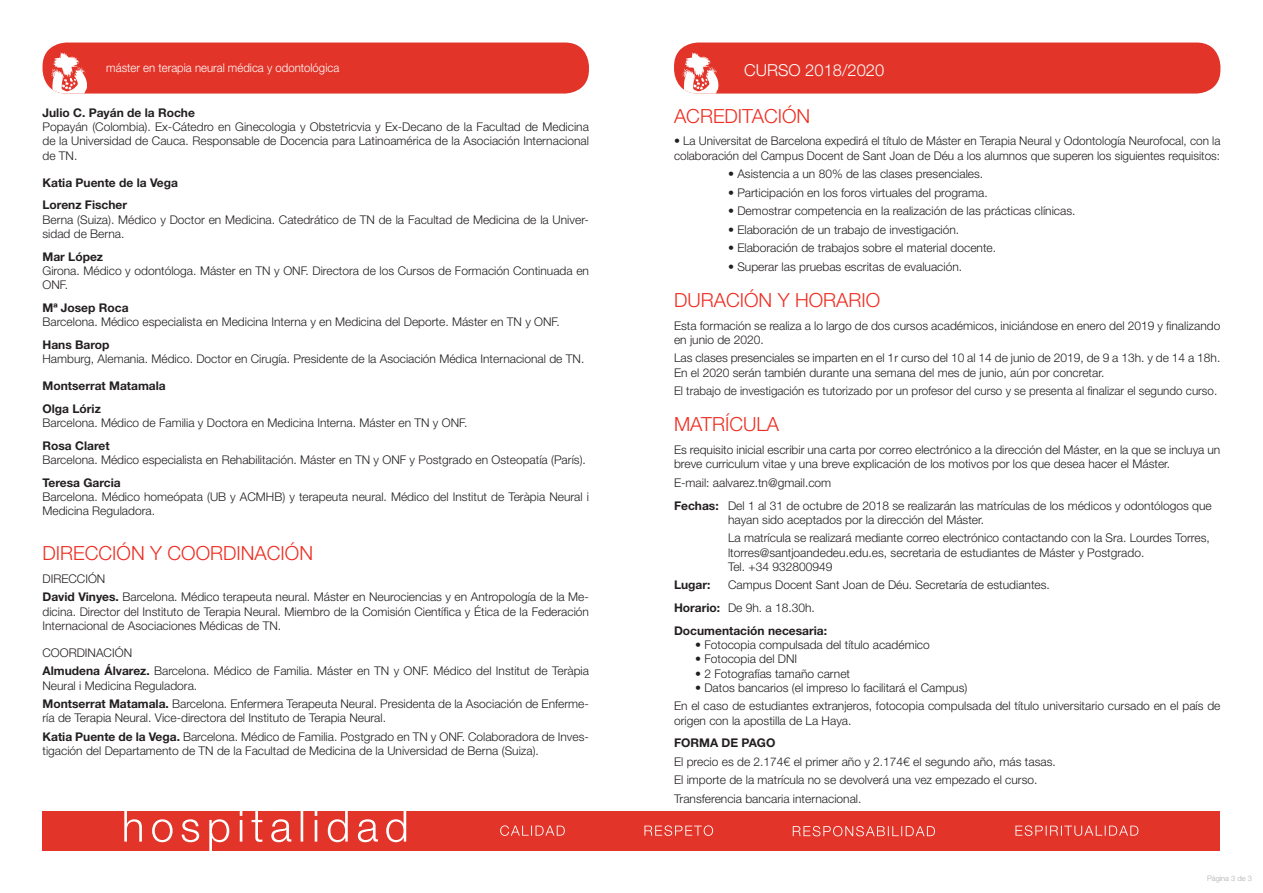
<style>
.page{position:relative;width:1263px;height:893px;background:#fff}
.page>*{position:absolute;margin:0;border:0;box-sizing:border-box;transform-origin:0 0}
.t1{font:300 19.5px "Helvetica Neue";color:#ee2e22}
.t2{font:300 16.5px "Helvetica Neue";color:#fff}
.t3{font:300 12px/14.2px "Helvetica Neue";color:#231f20}
.t4{font:700 12px/22.8px "Helvetica Neue";color:#231f20}
.t5{font:300 12px "Helvetica Neue";color:#fff;scale:.95 1}
.t6{font:300 7.5px "Helvetica Neue";color:#aaacac}
.s1{font-weight:700}
</style>
<div class="page">
<div style="left:43px;top:43px;width:546px;height:51px;background:#e23429;border-radius:24px"></div>
<svg style="left:51px;top:52px;width:36px;height:42px"></svg>
<div style="left:674px;top:43px;width:546px;height:51px;background:#e23429;border-radius:24px"></div>
<svg style="left:683px;top:52px;width:36px;height:42px"></svg>
<div style="left:43px;top:811px;width:1177px;height:39px;background:#e23429"></div>
<svg style="left:124px;top:811px;width:282px;height:39px"></svg>
<svg style="left:500px;top:825px;width:65px;height:11px"></svg>
<svg style="left:644px;top:825px;width:69px;height:11px"></svg>
<svg style="left:793px;top:826px;width:142px;height:10px"></svg>
<svg style="left:1015px;top:825px;width:123px;height:11px"></svg>
<p class="t5" style="left:106px;top:60px;width:247px">máster en terapia neural médica y odontológica</p>
<h2 class="t2" style="left:744px;top:60px;width:142px">CURSO 2018/2020</h2>
<p class="t4" style="left:43px;top:101px;width:154px">Julio C. Payán de la Roche</p>
<p class="t3" style="left:43px;top:119px;width:548px;text-align:justify">Popayán (Colombia). Ex-Cátedro en Ginecologia y Obstetricvia y Ex-Decano de la Facultad de Medicina de la Universidad de Cauca. Responsable de Docencia para Latinoamérica de la Asociación Internacional de TN.</p>
<p class="t4" style="left:43px;top:171px;width:137px">Katia Puente de la Vega<br>Lorenz Fischer</p>
<p class="t3" style="left:43px;top:212px;width:548px">Berna (Suiza). Médico y Doctor en Medicina. Catedrático de TN de la Facultad de Medicina de la Univer&shy;sidad de Berna.</p>
<p class="t4" style="left:43px;top:245px;width:62px">Mar López</p>
<p class="t3" style="left:43px;top:263px;width:548px">Girona. Médico y odontóloga. Máster en TN y ONF. Directora de los Cursos de Formación Continuada en<br>ONF.</p>
<p class="t4" style="left:43px;top:296px;width:88px">Mª Josep Roca</p>
<p class="t3" style="left:43px;top:314px;width:519px">Barcelona. Médico especialista en Medicina Interna y en Medicina del Deporte. Máster en TN y ONF.</p>
<p class="t4" style="left:43px;top:333px;width:69px">Hans Barop</p>
<p class="t3" style="left:43px;top:351px;width:543px">Hamburg, Alemania. Médico. Doctor en Cirugía. Presidente de la Asociación Médica Internacional de TN.</p>
<p class="t4" style="left:43px;top:374px;width:125px">Montserrat Matamala<br>Olga Lóriz</p>
<p class="t3" style="left:43px;top:415px;width:426px">Barcelona. Médico de Familia y Doctora en Medicina Interna. Máster en TN y ONF.</p>
<p class="t4" style="left:43px;top:434px;width:69px">Rosa Claret</p>
<p class="t3" style="left:43px;top:452px;width:545px">Barcelona. Médico especialista en Rehabilitación. Máster en TN y ONF y Postgrado en Osteopatía (París).</p>
<p class="t4" style="left:43px;top:471px;width:80px">Teresa Garcia</p>
<p class="t3" style="left:43px;top:489px;width:548px">Barcelona. Médico homeópata (UB y ACMHB) y terapeuta neural. Médico del Institut de Teràpia Neural i<br>Medicina Reguladora.</p>
<h1 class="t1" style="left:43px;top:541px;width:272px">DIRECCIÓN Y COORDINACIÓN</h1>
<p class="t3" style="left:43px;top:569px;width:548px;line-height:18.5px">DIRECCIÓN<br><span class="s1">David Vinyes.</span> Barcelona. Médico terapeuta neural. Máster en Neurociencias y en Antropología de la Me-</p>
<p class="t3" style="left:43px;top:604px;width:548px">dicina. Director del Instituto de Terapia Neural. Miembro de la Comisión Científica y Ética de la Federación<br>Internacional de Asociaciones Médicas de TN.</p>
<p class="t3" style="left:43px;top:643px;width:548px;line-height:18.5px">COORDINACIÓN<br><span class="s1">Almudena Álvarez.</span> Barcelona. Médico de Familia. Máster en TN y ONF. Médico del Institut de Teràpia</p>
<p class="t3" style="left:43px;top:676px;width:548px;line-height:18.5px">Neural i Medicina Reguladora.<br><span class="s1">Montserrat Matamala.</span> Barcelona. Enfermera Terapeuta Neural. Presidenta de la Asociación de Enferme-</p>
<p class="t3" style="left:43px;top:708px;width:548px;line-height:18.5px">ría de Terapia Neural. Vice-directora del Instituto de Terapia Neural.<br><span class="s1">Katia Puente de la Vega.</span> Barcelona. Médico de Familia. Postgrado en TN y ONF. Colaboradora de Inves-</p>
<p class="t3" style="left:43px;top:743px;width:498px">tigación del Departamento de TN de la Facultad de Medicina de la Universidad de Berna (Suiza).</p>
<h1 class="t1" style="left:674px;top:104px;width:138px">ACREDITACIÓN</h1>
<p class="t3" style="left:674px;top:134px;width:548px">• La Universitat de Barcelona expedirá el título de Máster en Terapia Neural y Odontología Neurofocal, con la colaboración del Campus Docent de Sant Joan de Déu a los alumnos que superen los siguientes requisitos:</p>
<p class="t3" style="left:728px;top:167px;width:257px">• Asistencia a un 80% de las clases presenciales.</p>
<p class="t3" style="left:728px;top:185px;width:261px">• Participación en los foros virtuales del programa.</p>
<p class="t3" style="left:728px;top:204px;width:349px">• Demostrar competencia en la realización de las prácticas clínicas.</p>
<p class="t3" style="left:728px;top:222px;width:233px">• Elaboración de un trabajo de investigación.</p>
<p class="t3" style="left:728px;top:241px;width:270px">• Elaboración de trabajos sobre el material docente.</p>
<p class="t3" style="left:728px;top:259px;width:236px">• Superar las pruebas escritas de evaluación.</p>
<h1 class="t1" style="left:674px;top:288px;width:208px">DURACIÓN Y HORARIO</h1>
<p class="t3" style="left:674px;top:318px;width:548px">Esta formación se realiza a lo largo de dos cursos académicos, iniciándose en enero del 2019 y finalizando en junio de 2020.</p>
<p class="t3" style="left:674px;top:351px;width:548px">Las clases presenciales se imparten en el 1r curso del 10 al 14 de junio de 2019, de 9 a 13h. y de 14 a 18h.<br>En el 2020 serán también durante una semana del mes de junio, aún por concretar.</p>
<p class="t3" style="left:674px;top:383px;width:545px">El trabajo de investigación es tutorizado por un profesor del curso y se presenta al finalizar el segundo curso.</p>
<h1 class="t1" style="left:674px;top:412px;width:107px">MATRÍCULA</h1>
<p class="t3" style="left:674px;top:442px;width:548px">Es requisito inicial escribir una carta por correo electrónico a la dirección del Máster, en la que se incluya un breve curriculum vitae y una breve explicación de los motivos por los que desea hacer el Máster.</p>
<p class="t3" style="left:674px;top:471px;width:539px;line-height:22.8px">E-mail: aalvarez.tn@gmail.com<br><span class="s1">Fechas:</span> Del 1 al 31 de octubre de 2018 se realizarán las matrículas de los médicos y odontólogos que</p>
<p class="t3" style="left:728px;top:510px;width:483px;line-height:18.5px">hayan sido aceptados por la dirección del Máster.<br>La matrícula se realizará mediante correo electrónico contactando con la Sra. Lourdes Torres,</p>
<p class="t3" style="left:728px;top:545px;width:418px">ltorres@santjoandedeu.edu.es, secretaria de estudiantes de Máster y Postgrado.<br>Tel. +34 932800949</p>
<p class="t4" style="left:674px;top:573px;width:38px">Lugar:</p>
<p class="t3" style="left:674px;top:573px;width:377px;line-height:22.8px;text-indent:54px">Campus Docent Sant Joan de Déu. Secretaría de estudiantes.<br><span class="s1">Horario:</span> De 9h. a 18.30h.<br><span class="s1">Documentación necesaria:</span></p>
<p class="t3" style="left:695px;top:637px;width:236px">• Fotocopia compulsada del título académico</p>
<p class="t3" style="left:695px;top:652px;width:104px">• Fotocopia del DNI</p>
<p class="t3" style="left:695px;top:666px;width:157px">• 2 Fotografías tamaño carnet</p>
<p class="t3" style="left:674px;top:678px;width:548px;line-height:18.5px;text-indent:21px">• Datos bancarios (el impreso lo facilitará el Campus)<br>En el caso de estudiantes extranjeros, fotocopia compulsada del título universitario cursado en el país de</p>
<p class="t3" style="left:674px;top:713px;width:179px">origen con la apostilla de La Haya.</p>
<p class="t4" style="left:674px;top:731px;width:103px">FORMA DE PAGO</p>
<p class="t3" style="left:674px;top:752px;width:383px;line-height:18.5px">El precio es de 2.174€ el primer año y 2.174€ el segundo año, más tasas.<br>El importe de la matrícula no se devolverá una vez empezado el curso.<br>Transferencia bancaria internacional.</p>
<p class="t6" style="left:1207px;top:874px;width:46px">Página 3 de 3</p>
</div>
